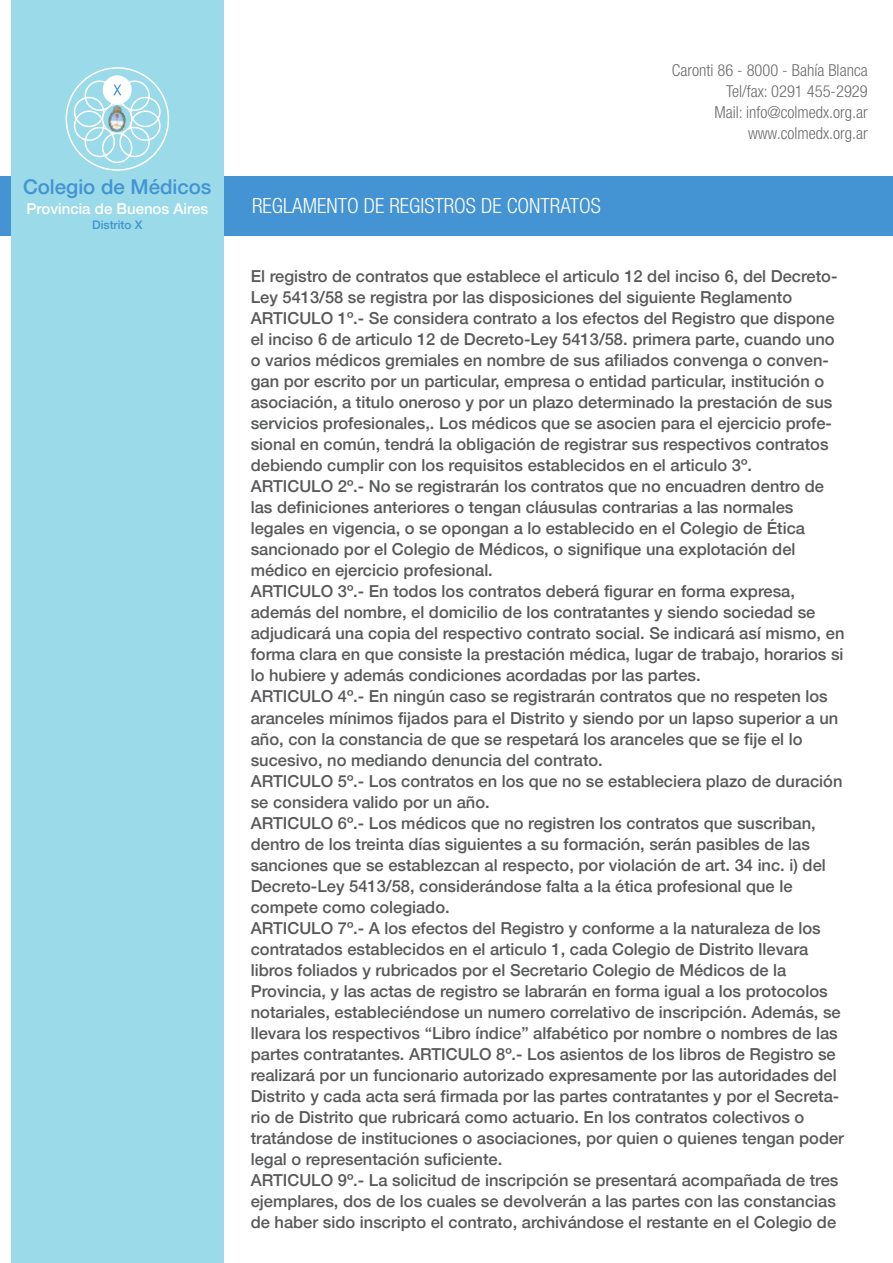
<style>
.page{position:relative;width:893px;height:1263px;background:#fff}
.page>*{position:absolute;margin:0;border:0;box-sizing:border-box;transform-origin:0 0}
.t1{font:300 condensed 21px "Helvetica Neue LT Pro";color:#fff}
.t2{font:500 20.4px "Helvetica 65";color:#4493d2}
.t3{font:500 16.5px/21px "Helvetica 65";color:#58595b}
.t4{font:300 condensed 16.5px/21px "Helvetica Neue LT Pro";color:#6d6e70;text-align:right}
.t5{font:500 15px "Helvetica 65";color:#fff}
.t6{font:500 11.85px "Helvetica 65";color:#4493d2}
</style>
<div class="page">
<div style="left:0;top:176px;width:893px;height:60px;background:#4493d2"></div>
<div style="left:11px;top:0;width:213px;height:1263px;background:#9adae9"></div>
<div style="left:102px;top:133px;width:30px;height:30px;border:2px solid #fff;border-radius:50%"></div>
<svg style="left:103px;top:75px;width:29px;height:29px"></svg>
<svg style="left:71px;top:78px;width:92px;height:81px"></svg>
<img style="left:108px;top:106px;width:18px;height:26px">
<div style="left:66px;top:67px;width:103px;height:104px;border:2px solid #fff;border-radius:50%"></div>
<p class="t2" style="left:23px;top:174px;width:190px">Colegio de Médicos</p>
<p class="t5" style="left:26px;top:199px;width:183px">Provincia de Buenos Aires</p>
<p class="t6" style="left:92px;top:218px;width:52px">Distrito X</p>
<p class="t1" style="left:252px;top:194px;width:350px">REGLAMENTO DE REGISTROS DE CONTRATOS</p>
<p class="t4" style="left:672px;top:59px;width:197px">Caronti 86 - 8000 - Bahía Blanca<br>Tel/fax: 0291 455-2929<br>Mail: info@colmedx.org.ar www.colmedx.org.ar</p>
<p class="t3" style="left:251px;top:266px;width:595px">El registro de contratos que establece el articulo 12 del inciso 6, del Decreto-Ley 5413/58 se registra por las disposiciones del siguiente Reglamento ARTICULO 1º.- Se considera contrato a los efectos del Registro que dispone el inciso 6 de articulo 12 de Decreto-Ley 5413/58. primera parte, cuando uno o varios médicos gremiales en nombre de sus afiliados convenga o conven&shy;gan por escrito por un particular, empresa o entidad particular, institución o asociación, a titulo oneroso y por un plazo determinado la prestación de sus servicios profesionales,. Los médicos que se asocien para el ejercicio profe&shy;sional en común, tendrá la obligación de registrar sus respectivos contratos debiendo cumplir con los requisitos establecidos en el articulo 3º.<br>ARTICULO 2º.- No se registrarán los contratos que no encuadren dentro de las definiciones anteriores o tengan cláusulas contrarias a las normales legales en vigencia, o se opongan a lo establecido en el Colegio de Ética sancionado por el Colegio de Médicos, o signifique una explotación del médico en ejercicio profesional.<br>ARTICULO 3º.- En todos los contratos deberá figurar en forma expresa, además del nombre, el domicilio de los contratantes y siendo sociedad se adjudicará una copia del respectivo contrato social. Se indicará así mismo, en forma clara en que consiste la prestación médica, lugar de trabajo, horarios si lo hubiere y además condiciones acordadas por las partes.<br>ARTICULO 4º.- En ningún caso se registrarán contratos que no respeten los aranceles mínimos fijados para el Distrito y siendo por un lapso superior a un año, con la constancia de que se respetará los aranceles que se fije el lo sucesivo, no mediando denuncia del contrato.<br>ARTICULO 5º.- Los contratos en los que no se estableciera plazo de duración se considera valido por un año.<br>ARTICULO 6º.- Los médicos que no registren los contratos que suscriban, dentro de los treinta días siguientes a su formación, serán pasibles de las sanciones que se establezcan al respecto, por violación de art. 34 inc. i) del Decreto-Ley 5413/58, considerándose falta a la ética profesional que le compete como colegiado.<br>ARTICULO 7º.- A los efectos del Registro y conforme a la naturaleza de los contratados establecidos en el articulo 1, cada Colegio de Distrito llevara libros foliados y rubricados por el Secretario Colegio de Médicos de la Provincia, y las actas de registro se labrarán en forma igual a los protocolos notariales, estableciéndose un numero correlativo de inscripción. Además, se llevara los respectivos “Libro índice” alfabético por nombre o nombres de las partes contratantes. ARTICULO 8º.- Los asientos de los libros de Registro se realizará por un funcionario autorizado expresamente por las autoridades del Distrito y cada acta será firmada por las partes contratantes y por el Secreta&shy;rio de Distrito que rubricará como actuario. En los contratos colectivos o tratándose de instituciones o asociaciones, por quien o quienes tengan poder legal o representación suficiente.<br>ARTICULO 9º.- La solicitud de inscripción se presentará acompañada de tres ejemplares, dos de los cuales se devolverán a las partes con las constancias de haber sido inscripto el contrato, archivándose el restante en el Colegio de</p>
</div>
